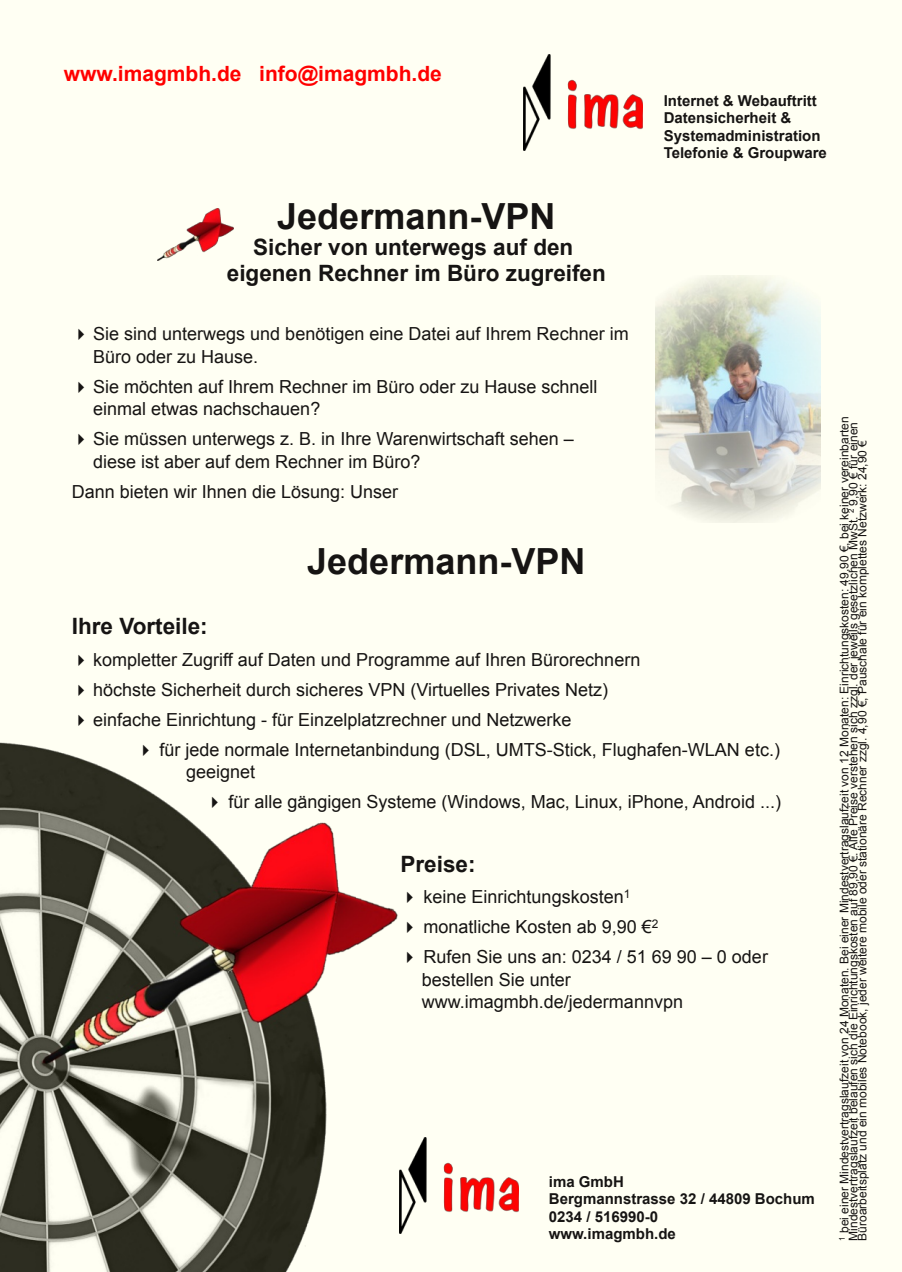
<style>
.page{position:relative;width:902px;height:1272px;background:#fff}
.page>*{position:absolute;margin:0;border:0;box-sizing:border-box;transform-origin:0 0}
.t1{font:700 36px "Arial";color:#161413}
.t2{font:700 22.5px/25.8px "Arial";color:#161413;text-align:center}
.t3{font:700 21px "Arial";color:#f00}
.t4{font:18px/22.5px "Arial";color:#161413}
.t5{font:700 15px/17.2px "Arial";color:#161413}
.t6{font:12px/9px "Arial";color:#161413}
</style>
<div class="page">
<div style="left:0;top:0;width:901px;height:1271px;background:#fffff3"></div>
<img style="left:400px;top:1137px;width:118px;height:96px">
<img style="left:523px;top:55px;width:119px;height:96px">
<img style="left:157px;top:208px;width:77px;height:52px">
<img style="left:655px;top:276px;width:165px;height:246px">
<img style="left:0;top:740px;width:400px;height:531px">
<p class="t3" style="left:64px;top:61px;width:379px">www.imagmbh.de info@imagmbh.de</p>
<p class="t5" style="left:663px;top:92px;width:165px">Internet &amp; Webauftritt<br>Datensicherheit &amp;<br>Systemadministration<br>Telefonie &amp; Groupware</p>
<h1 class="t1" style="left:277px;top:195px;width:280px">Jedermann-VPN</h1>
<p class="t2" style="left:227px;top:234px;width:380px">Sicher von unterwegs auf den eigenen Rechner im Büro zugreifen</p>
<p class="t4" style="left:93px;top:322px;width:537px;text-indent:-21px">✔ Sie sind unterwegs und benötigen eine Datei auf Ihrem Rechner im<br>Büro oder zu Hause.</p>
<p class="t4" style="left:93px;top:375px;width:506px;text-indent:-21px">✔ Sie möchten auf Ihrem Rechner im Büro oder zu Hause schnell einmal etwas nachschauen?</p>
<p class="t4" style="left:93px;top:427px;width:482px;text-indent:-21px">✔ Sie müssen unterwegs z. B. in Ihre Warenwirtschaft sehen – diese ist aber auf dem Rechner im Büro?</p>
<p class="t4" style="left:72px;top:480px;width:328px">Dann bieten wir Ihnen die Lösung: Unser</p>
<h1 class="t1" style="left:307px;top:540px;width:280px">Jedermann-VPN</h1>
<p class="t2" style="left:72px;top:613px;width:137px">Ihre Vorteile:</p>
<p class="t4" style="left:72px;top:648px;width:570px">✔ kompletter Zugriff auf Daten und Programme auf Ihren Bürorechnern</p>
<p class="t4" style="left:72px;top:678px;width:538px">✔ höchste Sicherheit durch sicheres VPN (Virtuelles Privates Netz)</p>
<p class="t4" style="left:72px;top:708px;width:501px">✔ einfache Einrichtung - für Einzelplatzrechner und Netzwerke</p>
<p class="t4" style="left:186px;top:738px;width:595px;text-indent:-50px">✔ für jede normale Internetanbindung (DSL, UMTS-Stick, Flughafen-WLAN etc.) geeignet</p>
<p class="t4" style="left:205px;top:791px;width:577px">✔ für alle gängigen Systeme (Windows, Mac, Linux, iPhone, Android ...)</p>
<p class="t2" style="left:400px;top:851px;width:77px">Preise:</p>
<p class="t4" style="left:400px;top:885px;width:231px">✔ keine Einrichtungskosten<sup>1</sup></p>
<p class="t4" style="left:400px;top:915px;width:259px">✔ monatliche Kosten ab 9,90 €<sup>2</sup></p>
<p class="t4" style="left:422px;top:945px;width:347px;text-indent:-21px">✔ Rufen Sie uns an: 0234 / 51 69 90 – 0 oder bestellen Sie unter www.imagmbh.de/jedermannvpn</p>
<p class="t5" style="left:549px;top:1173px;width:267px">ima GmbH<br>Bergmannstrasse 32 / 44809 Bochum<br>0234 / 516990-0<br>www.imagmbh.de</p>
<p class="t6" style="left:839px;top:1240px;width:825px;rotate:-90deg"><sup>1</sup> bei einer Mindestvertragslaufzeit von 24 Monaten. Bei einer Mindestvertragslaufzeit von 12 Monaten: Einrichtungskosten: 49,90 €, bei keiner vereinbarten<br>Mindestvertragslaufzeit belaufen sich die Einrichtungskosten auf 89,90 €. Alle Preise verstehen sich zzgl. der jeweils gesetzlichen MwSt. <sup>2</sup> 9,90 € für einen<br>Büroarbeitsplatz und ein mobiles Notebook, jeder weitere mobile oder stationäre Rechner zzgl. 4,90 €, Pauschale für ein komplettes Netzwerk: 24,90 €</p>
</div>
